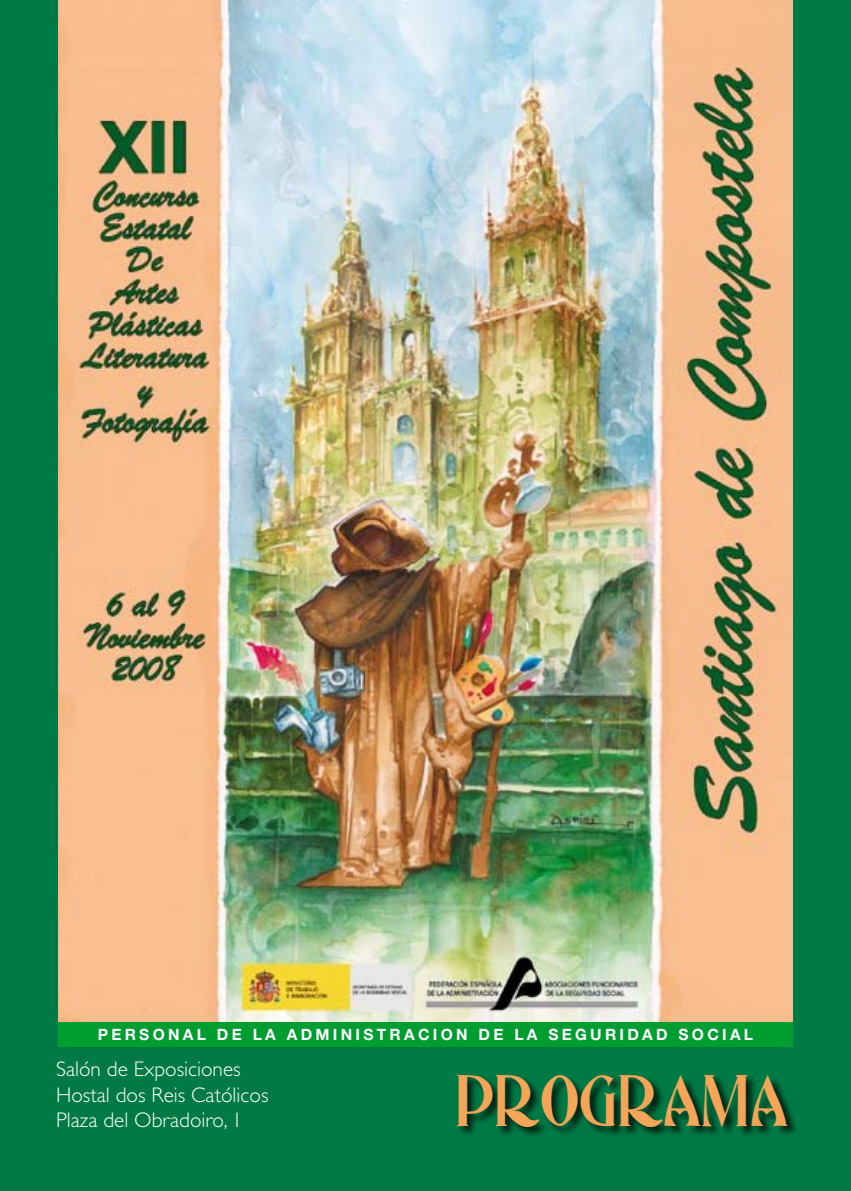
<style>
.page{position:relative;width:851px;height:1191px;background:#fff}
.page>*{position:absolute;margin:0;border:0;box-sizing:border-box;transform-origin:0 0}
.t1{font:70.8px "Abbess";color:#f5a558;scale:.7 1}
.t2{font:300 21.2px/25.4px "Gill Sans";color:#fff}
.t3{font:700 15.6px "Helvetica Neue";letter-spacing:.21em;color:#fff}
</style>
<div class="page">
<div style="left:0;top:0;width:850px;height:1191px;background:#007a45"></div>
<img style="left:58px;top:0;width:734px;height:1022px">
<div style="left:457px;top:1073px;width:393px;height:118px;background:#000;opacity:.75"></div>
<div style="left:58px;top:1022px;width:734px;height:25px;background:#009d30"></div>
<p class="t3" style="left:98px;top:1024px;width:656px">PERSONAL DE LA ADMINISTRACION DE LA SEGURIDAD SOCIAL</p>
<p class="t2" style="left:56px;top:1056px;width:214px">Salón de Exposiciones<br>Hostal dos Reis Católicos<br>Plaza del Obradoiro, 1</p>
<h1 class="t1" style="left:456px;top:1060px;width:477px">PROGRAMA</h1>
</div>
